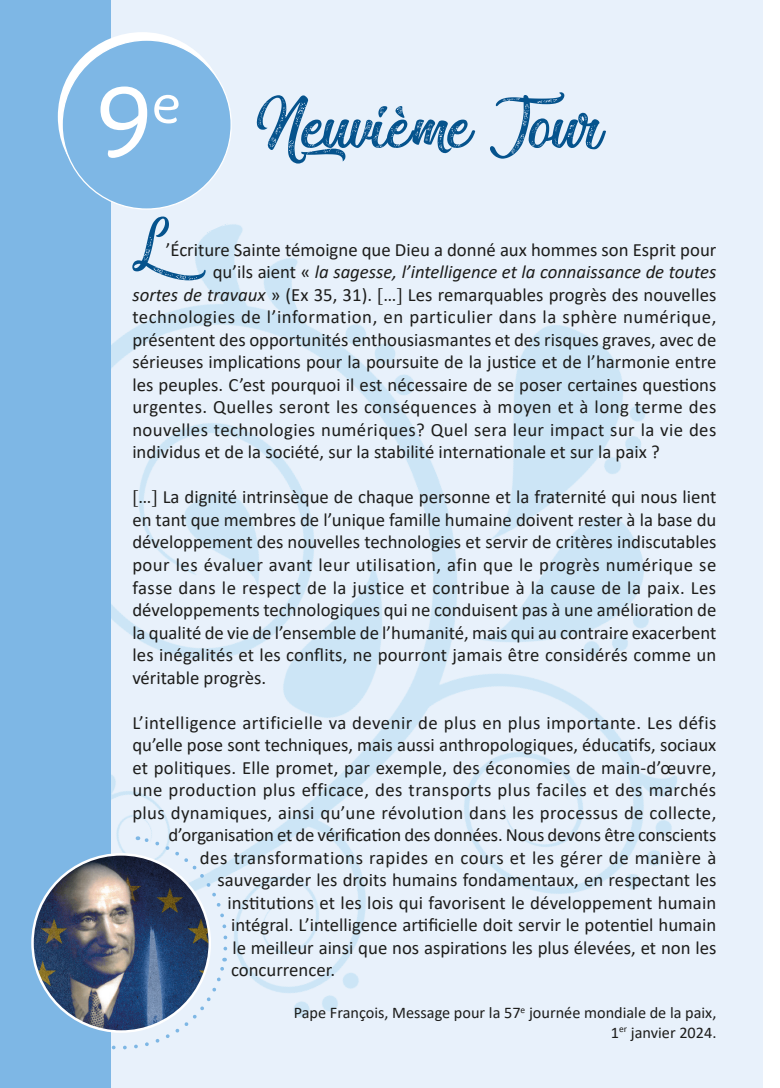
<style>
.page{position:relative;width:780px;height:1088px;background:#fff}
.page>*{position:absolute;margin:0;border:0;box-sizing:border-box;transform-origin:0 0}
.t1{font:86.38px "Miraculous&Christmas";color:#05538d}
.t2{font:18.75px/22.5px "Calibri";color:#1d1d1b;text-align:justify}
.t3{font:18.75px "Calibri";letter-spacing:.025em;color:#1d1d1b}
.t4{font:18.75px "Calibri";letter-spacing:.02em;color:#1d1d1b}
.t5{font:18.75px "Calibri";letter-spacing:.03em;color:#1d1d1b}
.t6{font:italic 18.75px "Calibri";color:#1d1d1b}
.t7{font:16.25px/19.5px "Calibri";color:#1d1d1b;text-align:right}
.s1{font-family:"Maiandra GD";font-size:98.75px;color:#fff}
.s2{font-style:normal}
.s3{font-style:italic}
.s4{font-family:"Times New Roman"}
</style>
<div class="page">
<div style="left:0;top:0;width:762px;height:1088px;background:#e8f1fb"></div>
<img style="left:110px;top:99px;width:653px;height:989px">
<div style="left:0;top:0;width:110px;height:1088px;background:#7eb7e5"></div>
<div style="left:58px;top:32px;width:169px;height:169px;background:#fff;border-radius:50%"></div>
<div style="left:62px;top:40px;width:169px;height:169px;background:#7eb7e5;border-radius:50%"></div>
<img style="left:33px;top:854px;width:177px;height:177px;border-radius:89px">
<svg style="left:110px;top:958px;width:117px;height:93px"></svg>
<svg style="left:137px;top:835px;width:92px;height:117px"></svg>
<svg style="left:132px;top:216px;width:74px;height:64px"></svg>
<h1 class="t1" style="left:96px;top:81px;width:507px"><span class="s1">9</span><sup>e</sup> Neuvième Jour</h1>
<p class="t2" style="left:166px;top:238px;width:552px">’Écriture Sainte témoigne que Dieu a donné aux hommes son Esprit pour</p>
<p class="t6" style="left:213px;top:259px;width:505px"><span class="s2">qu’ils aient «</span> la sagesse, l’intelligence et la connaissance de toutes</p>
<p class="t2" style="left:132px;top:283px;width:585px"><span class="s3">sortes de travaux</span> » (Ex 35, 31). <span class="s4">[</span>…<span class="s4">]</span> Les remarquables progrès des nouvelles</p>
<p class="t5" style="left:132px;top:304px;width:585px">technologies de l’information, en particulier dans la sphère numérique,</p>
<p class="t2" style="left:132px;top:328px;width:585px">présentent des opportunités enthousiasmantes et des risques graves, avec de</p>
<p class="t2" style="left:132px;top:350px;width:585px">sérieuses implications pour la poursuite de la justice et de l’harmonie entre</p>
<p class="t2" style="left:132px;top:373px;width:585px">les peuples. C’est pourquoi il est nécessaire de se poser certaines questions</p>
<p class="t3" style="left:132px;top:394px;width:585px">urgentes. Quelles seront les conséquences à moyen et à long terme des</p>
<p class="t4" style="left:132px;top:417px;width:585px">nouvelles technologies numériques? Quel sera leur impact sur la vie des</p>
<p class="t2" style="left:132px;top:440px;width:529px">individus et de la société, sur la stabilité internationale et sur la paix ?</p>
<p class="t2" style="left:132px;top:485px;width:585px"><span class="s4">[</span>…<span class="s4">]</span> La dignité intrinsèque de chaque personne et la fraternité qui nous lient en tant que membres de l’unique famille humaine doivent rester à la base du développement des nouvelles technologies et servir de critères indiscutables pour les évaluer avant leur utilisation, afin que le progrès numérique se fasse dans le respect de la justice et contribue à la cause de la paix. Les développements technologiques qui ne conduisent pas à une amélioration de la qualité de vie de l’ensemble de l’humanité, mais qui au contraire exacerbent les inégalités et les conflits, ne pourront jamais être considérés comme un véritable progrès.</p>
<p class="t3" style="left:132px;top:709px;width:585px">L’intelligence artificielle va devenir de plus en plus importante. Les défis</p>
<p class="t2" style="left:132px;top:733px;width:585px">qu’elle pose sont techniques, mais aussi anthropologiques, éducatifs, sociaux</p>
<p class="t2" style="left:132px;top:755px;width:585px">et politiques. Elle promet, par exemple, des économies de main-d’œuvre,</p>
<p class="t3" style="left:132px;top:777px;width:585px">une production plus efficace, des transports plus faciles et des marchés</p>
<p class="t4" style="left:132px;top:799px;width:585px">plus dynamiques, ainsi qu’une révolution dans les processus de collecte,</p>
<p class="t2" style="left:169px;top:823px;width:549px">d’organisation et de vérification des données. Nous devons être conscients</p>
<p class="t5" style="left:200px;top:844px;width:518px">des transformations rapides en cours et les gérer de manière à</p>
<p class="t2" style="left:217px;top:868px;width:500px">sauvegarder les droits humains fondamentaux, en respectant les</p>
<p class="t2" style="left:227px;top:890px;width:490px">institutions et les lois qui favorisent le développement humain</p>
<p class="t2" style="left:231px;top:913px;width:486px">intégral. L’intelligence artificielle doit servir le potentiel humain</p>
<p class="t2" style="left:232px;top:935px;width:485px">le meilleur ainsi que nos aspirations les plus élevées, et non les</p>
<p class="t2" style="left:231px;top:958px;width:105px">concurrencer.</p>
<p class="t7" style="left:294px;top:1002px;width:424px">Pape François, Message pour la 57<sup>e</sup> journée mondiale de la paix,<br>1<sup>er</sup> janvier 2024.</p>
</div>
